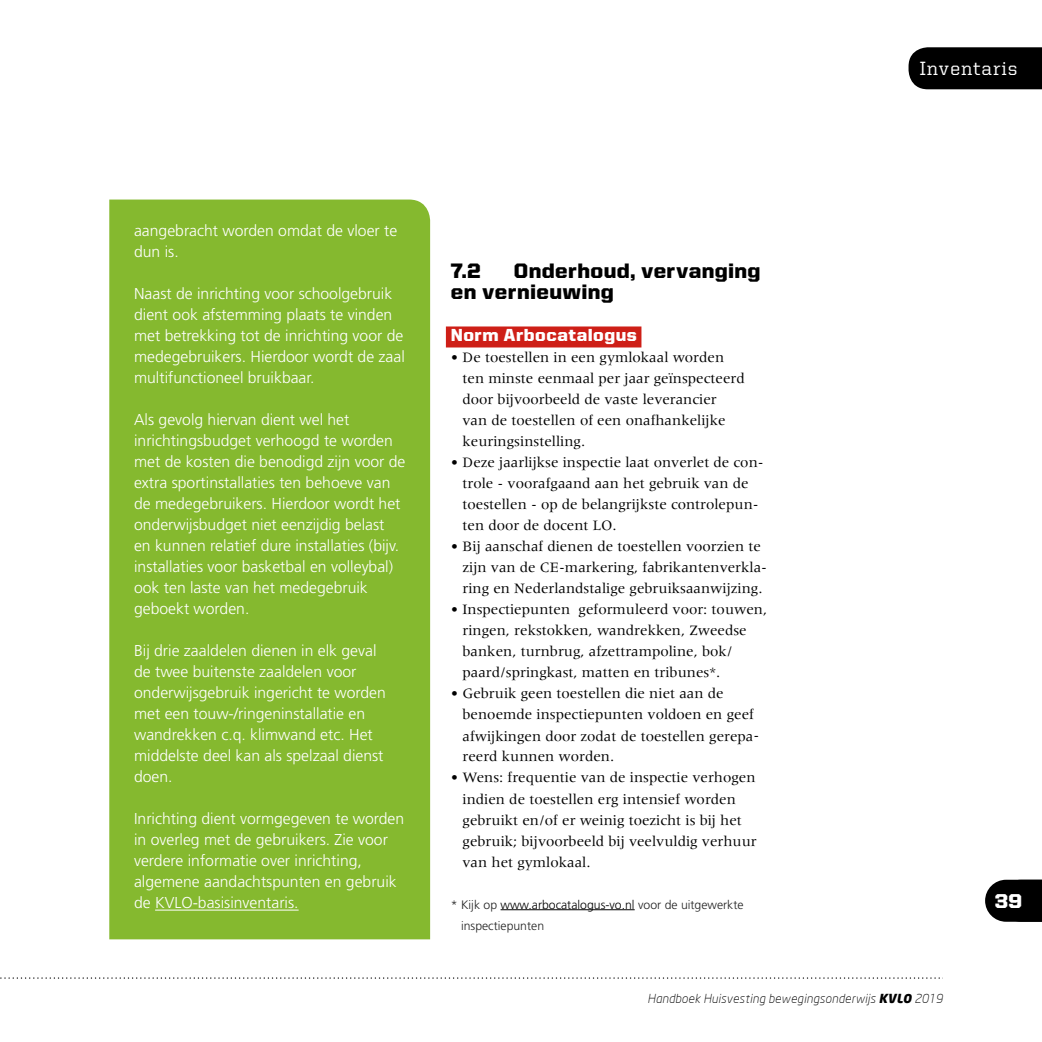
<style>
.page{position:relative;width:1042px;height:1042px;background:#fff}
.page>*{position:absolute;margin:0;border:0;box-sizing:border-box;transform-origin:0 0}
.t1{font:900 21px/21px "United Sans Reg";letter-spacing:.02em;color:#000}
.t2{font:900 20.12px "United Sans Reg";color:#fff}
.t3{font:500 19.25px "United Serif Reg";letter-spacing:.055em;color:#fff}
.t4{font:900 17.5px "United Sans Reg";letter-spacing:.03em;color:#fff}
.t5{font:300 15.75px/21px "Frutiger LT Std";color:#fff}
.t6{font:14.88px/21px "Meridien LT Std";color:#000}
.t7{font:300 12.25px/21px "Frutiger LT Std";color:#222}
.t8{font:italic 300 12.25px "Neo Sans";letter-spacing:.02em;color:#000}
.s1{color:#000}
.s2{font-weight:900}
</style>
<div class="page">
<div style="left:109px;top:200px;width:321px;height:739px;background:#85b92f"></div>
<hr style="left:155px;top:909px;width:144px;height:1px;background:#fff">
<div style="left:446px;top:326px;width:195px;height:21px;background:#ce1f17"></div>
<hr style="left:500px;top:909px;width:135px;height:1px;background:#000">
<div style="left:908px;top:47px;width:134px;height:42px;background:#000"></div>
<svg style="left:985px;top:880px;width:57px;height:42px"></svg>
<svg style="left:0;top:977px;width:943px;height:1px"></svg>
<p class="t3" style="left:920px;top:58px;width:100px">Inventaris</p>
<p class="t5" style="left:134px;top:221px;width:265px">aangebracht worden omdat de vloer te dun is.</p>
<p class="t5" style="left:134px;top:284px;width:272px">Naast de inrichting voor schoolgebruik dient ook afstemming plaats te vinden met betrekking tot de inrichting voor de medegebruikers. Hierdoor wordt de zaal multifunctioneel bruikbaar.</p>
<p class="t5" style="left:134px;top:410px;width:273px">Als gevolg hiervan dient wel het inrichtingsbudget verhoogd te worden met de kosten die benodigd zijn voor de extra sportinstallaties ten behoeve van de medegebruikers. Hierdoor wordt het onderwijsbudget niet eenzijdig belast<br>en kunnen relatief dure installaties (bijv. installaties voor basketbal en volleybal) ook ten laste van het medegebruik geboekt worden.</p>
<p class="t5" style="left:134px;top:641px;width:253px">Bij drie zaaldelen dienen in elk geval de twee buitenste zaaldelen voor onderwijsgebruik ingericht te worden met een touw-/ringeninstallatie en wandrekken c.q. klimwand etc. Het middelste deel kan als spelzaal dienst doen.</p>
<p class="t5" style="left:134px;top:809px;width:272px">Inrichting dient vormgegeven te worden in overleg met de gebruikers. Zie voor verdere informatie over inrichting, algemene aandachtspunten en gebruik de KVLO-basisinventaris.</p>
<h1 class="t1" style="left:451px;top:260px;width:31px">7.2</h1>
<h1 class="t1" style="left:451px;top:260px;width:311px;text-indent:63px">Onderhoud, vervanging en vernieuwing</h1>
<p class="t4" style="left:451px;top:326px;width:187px">Norm Arbocatalogus</p>
<p class="t6" style="left:462px;top:347px;width:284px;text-indent:-12px">• De toestellen in een gymlokaal worden ten minste eenmaal per jaar geïnspecteerd door bijvoorbeeld de vaste leverancier van de toestellen of een onafhankelijke keuringsinstelling.</p>
<p class="t6" style="left:462px;top:452px;width:303px;text-indent:-12px">• Deze jaarlijkse inspectie laat onverlet de con&shy;trole - voorafgaand aan het gebruik van de toestellen - op de belangrijkste controlepun&shy;ten door de docent LO.</p>
<p class="t6" style="left:462px;top:536px;width:306px;text-indent:-12px">• Bij aanschaf dienen de toestellen voorzien te zijn van de CE-markering, fabrikantenverkla&shy;ring en Nederlandstalige gebruiksaanwijzing.</p>
<p class="t6" style="left:462px;top:599px;width:306px;text-indent:-12px">• Inspectiepunten geformuleerd voor: touwen, ringen, rekstokken, wandrekken, Zweedse banken, turnbrug, afzettrampoline, bok/ paard/springkast, matten en tribunes*.</p>
<p class="t6" style="left:462px;top:683px;width:298px;text-indent:-12px">• Gebruik geen toestellen die niet aan de benoemde inspectiepunten voldoen en geef afwijkingen door zodat de toestellen gerepa&shy;reerd kunnen worden.</p>
<p class="t6" style="left:462px;top:767px;width:296px;text-indent:-12px">• Wens: frequentie van de inspectie verhogen indien de toestellen erg intensief worden gebruikt en/of er weinig toezicht is bij het gebruik; bijvoorbeeld bij veelvuldig verhuur van het gymlokaal.</p>
<p class="t7" style="left:461px;top:894px;width:284px;text-indent:-10px">* Kijk op <span class="s1">www.arbocatalogus-vo.nl</span> voor de uitgewerkte inspectiepunten</p>
<p class="t8" style="left:647px;top:991px;width:297px">Handboek Huisvesting bewegingsonderwijs <span class="s2">KVLO</span> 2019</p>
<h2 class="t2" style="left:994px;top:890px;width:29px">39</h2>
</div>
